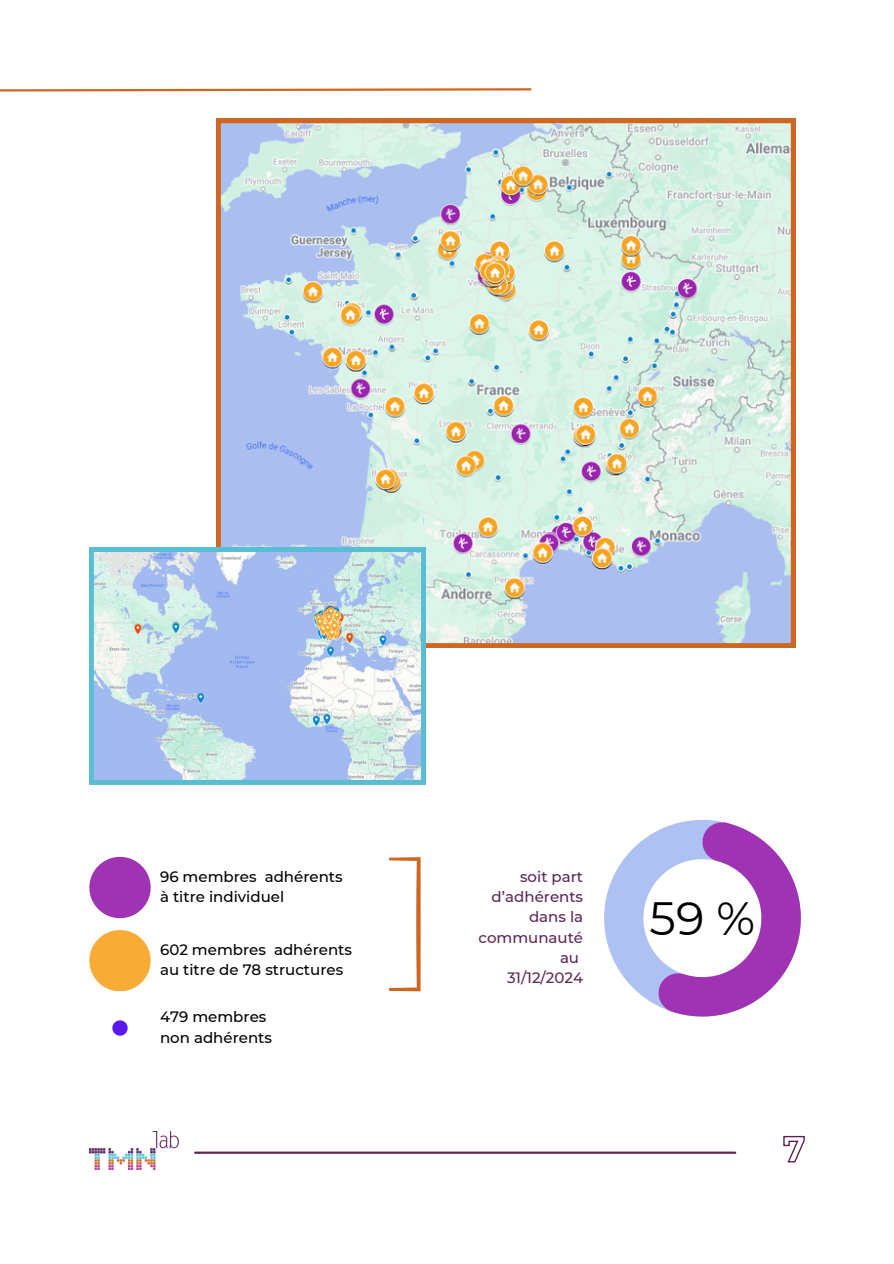
<style>
.page{position:relative;width:894px;height:1264px;background:#fff}
.page>*{position:absolute;margin:0;border:0;box-sizing:border-box;transform-origin:0 0}
.t1{font:46.65px "Montserrat";color:#000}
.t2{font:500 15px "Montserrat";color:#000}
.t3{font:500 15px/20.2px "Montserrat";color:#5e2659;text-align:right}
</style>
<div class="page">
<svg style="left:0;top:88px;width:532px;height:4px"></svg>
<hr style="left:195px;top:1151px;width:540px;height:2px;background:#5e2659">
<img style="left:89px;top:1131px;width:89px;height:38px">
<svg style="left:89px;top:930px;width:61px;height:60px"></svg>
<svg style="left:89px;top:856px;width:61px;height:61px"></svg>
<svg style="left:112px;top:1020px;width:16px;height:15px"></svg>
<svg style="left:604px;top:820px;width:196px;height:196px"></svg>
<svg style="left:389px;top:857px;width:31px;height:134px"></svg>
<svg style="left:216px;top:119px;width:578px;height:528px;background:#cad8db"></svg>
<svg style="left:89px;top:547px;width:336px;height:237px;background:#b6cfe8"></svg>
<svg style="left:783px;top:1135px;width:22px;height:28px"></svg>
<p class="t2" style="left:160px;top:867px;width:184px">96 membres adhérents</p>
<p class="t2" style="left:160px;top:887px;width:126px">à titre individuel</p>
<p class="t2" style="left:160px;top:940px;width:193px">602 membres adhérents</p>
<p class="t2" style="left:160px;top:960px;width:184px">au titre de 78 structures</p>
<p class="t2" style="left:160px;top:1007px;width:108px">479 membres</p>
<p class="t2" style="left:160px;top:1028px;width:113px">non adhérents</p>
<p class="t3" style="left:491px;top:866px;width:93px">soit part d’adhérents</p>
<p class="t3" style="left:478px;top:906px;width:106px">dans la communauté</p>
<p class="t3" style="left:560px;top:947px;width:21px">au</p>
<p class="t3" style="left:507px;top:967px;width:78px">31/12/2024</p>
<h1 class="t1" style="left:649px;top:889px;width:107px">59 %</h1>
</div>
